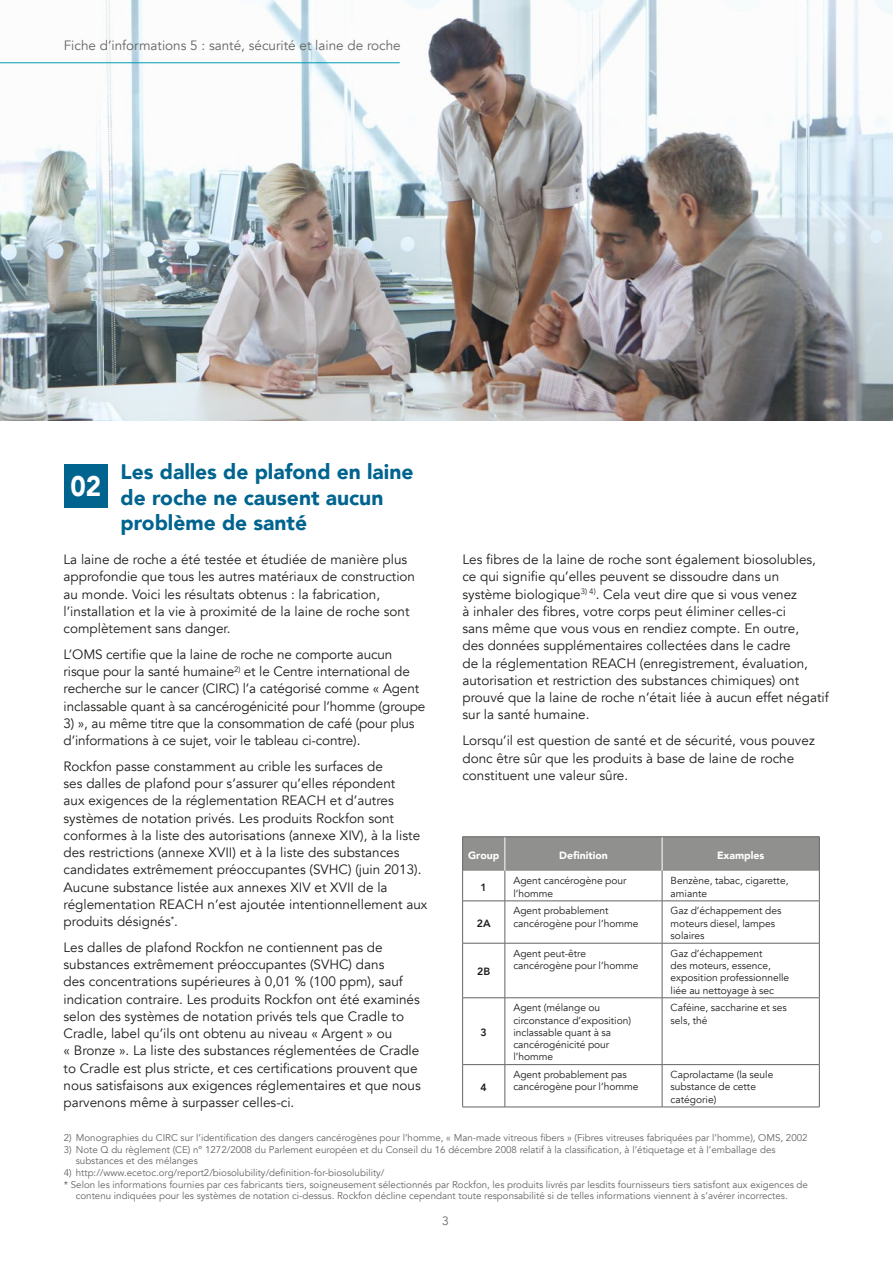
<style>
.page{position:relative;width:893px;height:1263px;background:#fff}
.page>*{position:absolute;margin:0;border:0;box-sizing:border-box;transform-origin:0 0}
.t1{font:900 28.2px "Avenir";color:#fff;scale:.92 1}
.t2{font:900 21px/25.2px "Avenir";color:#00648f}
.t3{font:13.5px/17.2px "Avenir";color:#1d1d1b}
.t4{font:13.5px "Avenir";color:#646463}
.t5{font:12px "Avenir";color:#646463}
.t6{font:900 10.5px "Avenir";color:#fff}
.t7{font:800 10.5px "Avenir";color:#1d1d1b}
.t8{font:10.2px/12.3px "Avenir";color:#1d1d1b}
.t9{font:9.75px/11.7px "Avenir";color:#646463}
</style>
<div class="page">
<img style="left:0;top:0;width:893px;height:420px">
<div style="left:64px;top:464px;width:44px;height:44px;background:#00648f"></div>
<div style="left:463px;top:837px;width:356px;height:34px;background:#90908f"></div>
<hr style="left:505px;top:837px;width:1px;height:34px;background:#fff">
<hr style="left:662px;top:837px;width:1px;height:34px;background:#fff">
<hr style="left:462px;top:871px;width:1px;height:30px;background:#646463">
<hr style="left:505px;top:871px;width:1px;height:30px;background:#646463">
<hr style="left:662px;top:871px;width:1px;height:30px;background:#646463">
<hr style="left:819px;top:871px;width:1px;height:30px;background:#646463">
<hr style="left:462px;top:901px;width:43px;height:1px;background:#646463">
<hr style="left:462px;top:901px;width:1px;height:42px;background:#646463">
<hr style="left:505px;top:901px;width:157px;height:1px;background:#646463">
<hr style="left:505px;top:901px;width:1px;height:42px;background:#646463">
<hr style="left:662px;top:901px;width:157px;height:1px;background:#646463">
<hr style="left:662px;top:901px;width:1px;height:42px;background:#646463">
<hr style="left:819px;top:901px;width:1px;height:42px;background:#646463">
<hr style="left:462px;top:943px;width:43px;height:1px;background:#646463">
<hr style="left:462px;top:943px;width:1px;height:54px;background:#646463">
<hr style="left:505px;top:943px;width:157px;height:1px;background:#646463">
<hr style="left:505px;top:943px;width:1px;height:54px;background:#646463">
<hr style="left:662px;top:943px;width:157px;height:1px;background:#646463">
<hr style="left:662px;top:943px;width:1px;height:54px;background:#646463">
<hr style="left:819px;top:943px;width:1px;height:54px;background:#646463">
<hr style="left:462px;top:997px;width:43px;height:1px;background:#646463">
<hr style="left:462px;top:998px;width:1px;height:66px;background:#646463">
<hr style="left:505px;top:997px;width:157px;height:1px;background:#646463">
<hr style="left:505px;top:998px;width:1px;height:66px;background:#646463">
<hr style="left:662px;top:997px;width:157px;height:1px;background:#646463">
<hr style="left:662px;top:998px;width:1px;height:66px;background:#646463">
<hr style="left:819px;top:998px;width:1px;height:66px;background:#646463">
<hr style="left:462px;top:1064px;width:43px;height:1px;background:#646463">
<hr style="left:462px;top:1065px;width:1px;height:42px;background:#646463">
<hr style="left:505px;top:1064px;width:157px;height:1px;background:#646463">
<hr style="left:505px;top:1065px;width:1px;height:42px;background:#646463">
<hr style="left:662px;top:1064px;width:157px;height:1px;background:#646463">
<hr style="left:662px;top:1065px;width:1px;height:42px;background:#646463">
<hr style="left:819px;top:1065px;width:1px;height:42px;background:#646463">
<hr style="left:462px;top:1107px;width:43px;height:1px;background:#646463">
<hr style="left:505px;top:1107px;width:157px;height:1px;background:#646463">
<hr style="left:662px;top:1107px;width:157px;height:1px;background:#646463">
<hr style="left:462px;top:836px;width:43px;height:1px;background:#646463">
<hr style="left:462px;top:837px;width:1px;height:34px;background:#646463">
<hr style="left:505px;top:836px;width:157px;height:1px;background:#646463">
<hr style="left:662px;top:836px;width:157px;height:1px;background:#646463">
<hr style="left:819px;top:837px;width:1px;height:34px;background:#646463">
<hr style="left:0;top:62px;width:400px;height:1px;background:#009ab4">
<p class="t4" style="left:64px;top:38px;width:339px">Fiche d’informations 5 : santé, sécurité et laine de roche</p>
<h2 class="t2" style="left:121px;top:459px;width:294px">Les dalles de plafond en laine de roche ne causent aucun problème de santé</h2>
<p class="t3" style="left:64px;top:551px;width:353px">La laine de roche a été testée et étudiée de manière plus approfondie que tous les autres matériaux de construction au monde. Voici les résultats obtenus : la fabrication, l’installation et la vie à proximité de la laine de roche sont complètement sans danger.</p>
<p class="t3" style="left:64px;top:646px;width:363px">L’OMS certifie que la laine de roche ne comporte aucun risque pour la santé humaine<sup>2)</sup> et le Centre international de recherche sur le cancer (CIRC) l’a catégorisé comme « Agent inclassable quant à sa cancérogénicité pour l’homme (groupe</p>
<p class="t3" style="left:64px;top:715px;width:353px">3) », au même titre que la consommation de café (pour plus d’informations à ce sujet, voir le tableau ci-contre).</p>
<p class="t3" style="left:64px;top:758px;width:365px">Rockfon passe constamment au crible les surfaces de<br>ses dalles de plafond pour s’assurer qu’elles répondent<br>aux exigences de la réglementation REACH et d’autres systèmes de notation privés. Les produits Rockfon sont conformes à la liste des autorisations (annexe XIV), à la liste des restrictions (annexe XVII) et à la liste des substances candidates extrêmement préoccupantes (SVHC) (juin 2013).<br>Aucune substance listée aux annexes XIV et XVII de la réglementation REACH n’est ajoutée intentionnellement aux produits désignés<sup>*</sup>.</p>
<p class="t3" style="left:64px;top:939px;width:359px">Les dalles de plafond Rockfon ne contiennent pas de substances extrêmement préoccupantes (SVHC) dans<br>des concentrations supérieures à 0,01 % (100 ppm), sauf indication contraire. Les produits Rockfon ont été examinés selon des systèmes de notation privés tels que Cradle to Cradle, label qu’ils ont obtenu au niveau « Argent » ou<br>« Bronze ». La liste des substances réglementées de Cradle to Cradle est plus stricte, et ces certifications prouvent que nous satisfaisons aux exigences réglementaires et que nous parvenons même à surpasser celles-ci.</p>
<h1 class="t1" style="left:70px;top:462px;width:35px">02</h1>
<p class="t3" style="left:462px;top:551px;width:368px">Les fibres de la laine de roche sont également biosolubles, ce qui signifie qu’elles peuvent se dissoudre dans un système biologique<sup>3)</sup> <sup>4)</sup>. Cela veut dire que si vous venez<br>à inhaler des fibres, votre corps peut éliminer celles-ci<br>sans même que vous vous en rendiez compte. En outre,<br>des données supplémentaires collectées dans le cadre<br>de la réglementation REACH (enregistrement, évaluation, autorisation et restriction des substances chimiques) ont prouvé que la laine de roche n’était liée à aucun effet négatif sur la santé humaine.</p>
<p class="t3" style="left:462px;top:732px;width:354px">Lorsqu’il est question de santé et de sécurité, vous pouvez donc être sûr que les produits à base de laine de roche constituent une valeur sûre.</p>
<p class="t6" style="left:468px;top:846px;width:33px">Group</p>
<p class="t6" style="left:559px;top:846px;width:50px">Definition</p>
<p class="t6" style="left:717px;top:846px;width:49px">Examples</p>
<p class="t7" style="left:481px;top:879px;width:8px">1</p>
<p class="t8" style="left:513px;top:875px;width:115px">Agent cancérogène pour l’homme</p>
<p class="t8" style="left:671px;top:875px;width:119px">Benzène, tabac, cigarette, amiante</p>
<p class="t7" style="left:477px;top:915px;width:15px">2A</p>
<p class="t8" style="left:513px;top:905px;width:127px">Agent probablement cancérogène pour l’homme</p>
<p class="t8" style="left:671px;top:905px;width:112px">Gaz d’échappement des moteurs diesel, lampes solaires</p>
<p class="t7" style="left:477px;top:963px;width:15px">2B</p>
<p class="t7" style="left:481px;top:1024px;width:8px">3</p>
<p class="t7" style="left:481px;top:1079px;width:8px">4</p>
<p class="t8" style="left:513px;top:947px;width:127px">Agent peut-être cancérogène pour l’homme</p>
<p class="t8" style="left:671px;top:947px;width:120px">Gaz d’échappement<br>des moteurs, essence, exposition professionnelle liée au nettoyage à sec</p>
<p class="t8" style="left:513px;top:1002px;width:119px">Agent (mélange ou circonstance d’exposition) inclassable quant à sa cancérogénicité pour l’homme</p>
<p class="t8" style="left:671px;top:1002px;width:118px">Caféine, saccharine et ses sels, thé</p>
<p class="t8" style="left:513px;top:1069px;width:127px">Agent probablement pas cancérogène pour l’homme</p>
<p class="t8" style="left:671px;top:1069px;width:104px">Caprolactame (la seule substance de cette catégorie)</p>
<p class="t9" style="left:64px;top:1132px;width:745px">2) Monographies du CIRC sur l’identification des dangers cancérogènes pour l’homme, « Man-made vitreous fibers » (Fibres vitreuses fabriquées par l’homme), OMS, 2002</p>
<p class="t9" style="left:76px;top:1143px;width:701px;text-indent:-12px">3) Note Q du règlement (CE) nº 1272/2008 du Parlement européen et du Conseil du 16 décembre 2008 relatif à la classification, à l’étiquetage et à l’emballage des substances et des mélanges</p>
<p class="t9" style="left:64px;top:1167px;width:322px">4) http://www.ecetoc.org/report2/biosolubility/definition-for-biosolubility/</p>
<p class="t9" style="left:64px;top:1178px;width:746px">* Selon les informations fournies par ces fabricants tiers, soigneusement sélectionnés par Rockfon, les produits livrés par lesdits fournisseurs tiers satisfont aux exigences de</p>
<p class="t9" style="left:76px;top:1190px;width:713px">contenu indiquées pour les systèmes de notation ci-dessus. Rockfon décline cependant toute responsabilité si de telles informations viennent à s’avérer incorrectes.</p>
<p class="t5" style="left:442px;top:1213px;width:8px">3</p>
</div>
